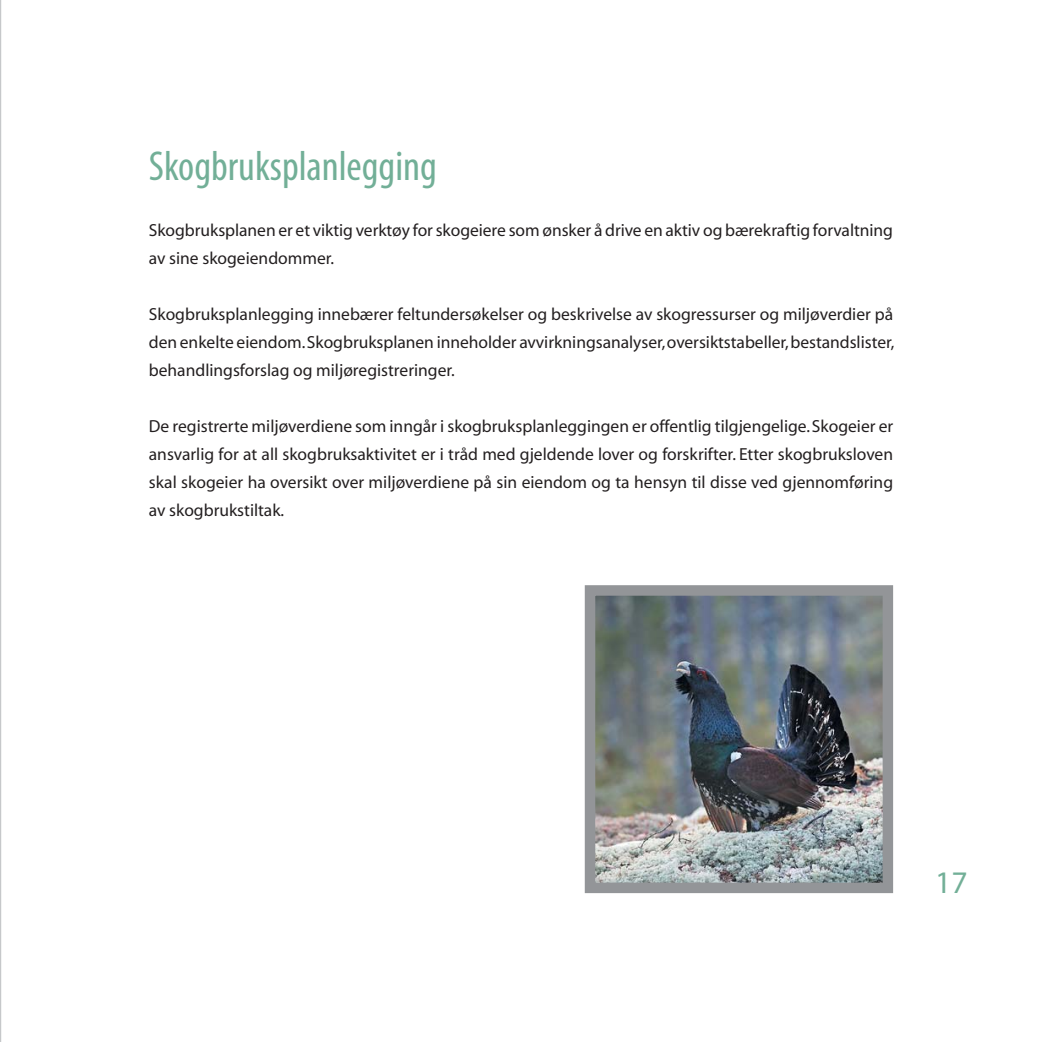
<style>
.page{position:relative;width:1042px;height:1042px;background:#fff}
.page>*{position:absolute;margin:0;border:0;box-sizing:border-box;transform-origin:0 0}
.t1{font:condensed 42px "Myriad";color:#72af97}
.t2{font:31.5px "Myriad";color:#72af97}
.t3{font:17.5px/28px "Myriad";color:#231f20;text-align:justify}
</style>
<div class="page">
<svg style="left:0;top:0;width:1px;height:1042px"></svg>
<img style="left:585px;top:585px;width:308px;height:308px">
<h1 class="t1" style="left:149px;top:150px;width:289px">Skogbruksplanlegging</h1>
<p class="t3" style="left:149px;top:218px;width:746px">Skogbruksplanen er et viktig verktøy for skogeiere som ønsker å drive en aktiv og bærekraftig forvaltning av sine skogeiendommer.</p>
<p class="t3" style="left:149px;top:302px;width:747px">Skogbruksplanlegging innebærer feltundersøkelser og beskrivelse av skogressurser og miljøverdier på den enkelte eiendom. Skogbruksplanen inneholder avvirkningsanalyser, oversiktstabeller, bestandslister, behandlingsforslag og miljøregistreringer.</p>
<p class="t3" style="left:149px;top:414px;width:746px">De registrerte miljøverdiene som inngår i skogbruksplanleggingen er offentlig tilgjengelige. Skogeier er ansvarlig for at all skogbruksaktivitet er i tråd med gjeldende lover og forskrifter. Etter skogbruksloven skal skogeier ha oversikt over miljøverdiene på sin eiendom og ta hensyn til disse ved gjennomføring av skogbrukstiltak.</p>
<h2 class="t2" style="left:935px;top:870px;width:34px">17</h2>
</div>
